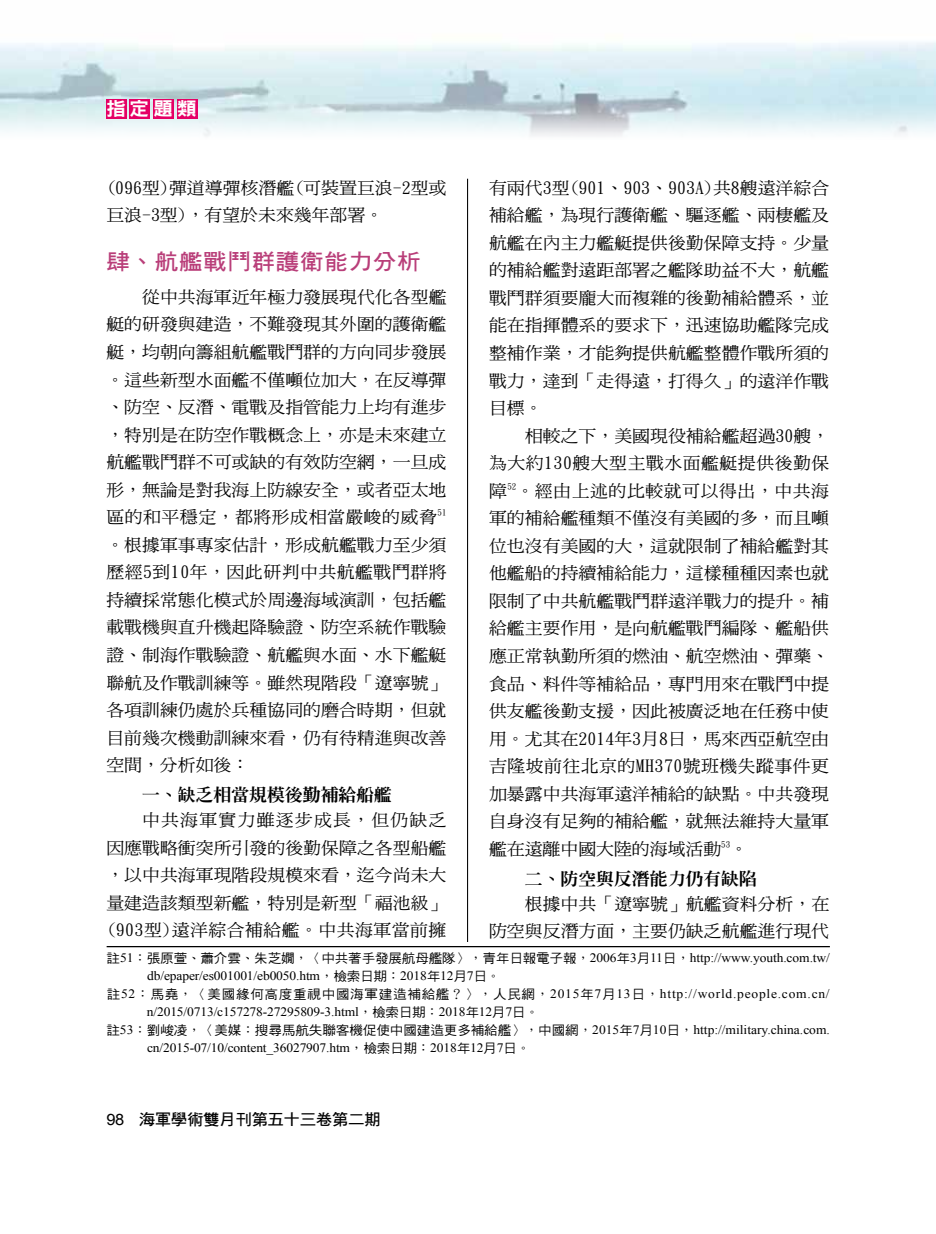
<style>
.page{position:relative;width:936px;height:1234px;background:#fff}
.page>*{position:absolute;margin:0;border:0;box-sizing:border-box;transform-origin:0 0}
.t1{font:22.2px "DF Hei Bd HK BF";letter-spacing:.035em;color:#b93e79;scale:1.05 1}
.t2{font:18.6px "DFN Hei XB HK BF";color:#fff;scale:1.05 1}
.t3{font:16.95px/27.5px "DF Ming Md HK BF";color:#000;text-align:justify;scale:1.05 1}
.t4{font:800 16.95px "Inn Ming";color:#000;scale:1.05 1}
.t5{font:15.6px "DF Hei Bd HK BF";letter-spacing:-.025em;color:#000;scale:1.05 1}
.t6{font:12.9px "Times New Roman";letter-spacing:-.01em;color:#000;scale:1.05 1}
.t7{font:12.9px "Times New Roman";letter-spacing:.055em;color:#000;scale:1.05 1}
.s1{font-family:"DF Hei Md HK BF"}
.s2{font-family:"DF Kai Shu SB Estd BF"}
.s3{font-family:"Arial"}
</style>
<div class="page">
<img style="left:0;top:41px;width:935px;height:95px">
<hr style="left:467px;top:179px;width:1px;height:871px;background:#000">
<div style="left:106px;top:99px;width:20px;height:19px;background:#e50065"></div>
<div style="left:130px;top:99px;width:20px;height:19px;background:#e50065"></div>
<div style="left:153px;top:99px;width:21px;height:19px;background:#e50065"></div>
<div style="left:177px;top:99px;width:20px;height:19px;background:#e50065"></div>
<div style="left:107px;top:942px;width:722px;height:114px;background:#fff"></div>
<hr style="left:107px;top:945px;width:722px;height:2px;background:#000">
<p class="t2" style="left:106px;top:99px;width:88px">指定題類</p>
<p class="t3" style="left:489px;top:174px;width:325px">有兩代3型(901、903、903A)共8艘遠洋綜合補給艦，為現行護衛艦、驅逐艦、兩棲艦及航艦在內主力艦艇提供後勤保障支持。少量的補給艦對遠距部署之艦隊助益不大，航艦戰鬥群須要龐大而複雜的後勤補給體系，並能在指揮體系的要求下，迅速協助艦隊完成整補作業，才能夠提供航艦整體作戰所須的戰力，達到「走得遠，打得久」的遠洋作戰目標。</p>
<p class="t3" style="left:489px;top:421px;width:325px;text-indent:36px">相較之下，美國現役補給艦超過30艘，為大約130艘大型主戰水面艦艇提供後勤保障<sup>52</sup>。經由上述的比較就可以得出，中共海軍的補給艦種類不僅沒有美國的多，而且噸位也沒有美國的大，這就限制了補給艦對其他艦船的持續補給能力，這樣種種因素也就限制了中共航艦戰鬥群遠洋戰力的提升。補給艦主要作用，是向航艦戰鬥編隊、艦船供應正常執勤所須的燃油、航空燃油、彈藥、食品、料件等補給品，專門用來在戰鬥中提供友艦後勤支援，因此被廣泛地在任務中使用。尤其在2014年3月8日，馬來西亞航空由吉隆坡前往北京的MH370號班機失蹤事件更加暴露中共海軍遠洋補給的缺點。中共發現自身沒有足夠的補給艦，就無法維持大量軍艦在遠離中國大陸的海域活動<sup>53</sup>。</p>
<p class="t4" style="left:524px;top:869px;width:222px">二、防空與反潛能力仍有缺陷</p>
<p class="t3" style="left:489px;top:889px;width:325px;text-align:right">根據中共「遼寧號」航艦資料分析，在<br>防空與反潛方面，主要仍缺乏航艦進行現代</p>
<p class="t6" style="left:107px;top:948px;width:690px"><span class="s1">註</span>51<span class="s2">：</span><span class="s1">張原萱</span><span class="s2">、</span><span class="s1">蕭介雲</span><span class="s2">、</span><span class="s1">朱芝嫺</span><span class="s2">，〈</span><span class="s1">中共著手發展航母艦隊</span><span class="s2">〉，</span><span class="s1">青年日報電子報</span><span class="s2">，</span>2006<span class="s1">年</span>3<span class="s1">月</span>11<span class="s1">日</span><span class="s2">，</span>http://www.youth.com.tw/</p>
<p class="t6" style="left:147px;top:966px;width:337px">db/epaper/es001001/eb0050.htm<span class="s2">，</span><span class="s1">檢索日期</span><span class="s2">：</span>2018<span class="s1">年</span>12<span class="s1">月</span>7<span class="s1">日</span><span class="s2">。</span></p>
<p class="t7" style="left:107px;top:984px;width:690px"><span class="s1">註</span>52<span class="s2">：</span><span class="s1">馬堯</span><span class="s2">，〈</span><span class="s1">美國緣何高度重視中國海軍建造補給艦</span><span class="s2">？〉，</span><span class="s1">人民網</span><span class="s2">，</span>2015<span class="s1">年</span>7<span class="s1">月</span>13<span class="s1">日</span><span class="s2">，</span>http://world.people.com.cn/</p>
<p class="t6" style="left:147px;top:1002px;width:375px">n/2015/0713/c157278-27295809-3.html<span class="s2">，</span><span class="s1">檢索日期</span><span class="s2">：</span>2018<span class="s1">年</span>12<span class="s1">月</span>7<span class="s1">日</span><span class="s2">。</span></p>
<p class="t6" style="left:106px;top:1020px;width:690px"><span class="s1">註</span>53<span class="s2">：</span><span class="s1">劉峻凌</span><span class="s2">，〈</span><span class="s1">美媒</span><span class="s2">：</span><span class="s1">搜尋馬航失聯客機促使中國建造更多補給艦</span><span class="s2">〉，</span><span class="s1">中國網</span><span class="s2">，</span>2015<span class="s1">年</span>7<span class="s1">月</span>10<span class="s1">日</span><span class="s2">，</span>http://military.china.com.</p>
<p class="t6" style="left:147px;top:1038px;width:366px">cn/2015-07/10/content_36027907.htm<span class="s2">，</span><span class="s1">檢索日期</span><span class="s2">：</span>2018<span class="s1">年</span>12<span class="s1">月</span>7<span class="s1">日</span><span class="s2">。</span></p>
<p class="t3" style="left:106px;top:174px;width:325px">(096型)彈道導彈核潛艦(可裝置巨浪-2型或巨浪-3型)，有望於未來幾年部署。</p>
<h1 class="t1" style="left:106px;top:250px;width:301px">肆、航艦戰鬥群護衛能力分析</h1>
<p class="t3" style="left:106px;top:283px;width:325px;text-indent:36px">從中共海軍近年極力發展現代化各型艦艇的研發與建造，不難發現其外圍的護衛艦艇，均朝向籌組航艦戰鬥群的方向同步發展。這些新型水面艦不僅噸位加大，在反導彈、防空、反潛、電戰及指管能力上均有進步，特別是在防空作戰概念上，亦是未來建立航艦戰鬥群不可或缺的有效防空網，一旦成形，無論是對我海上防線安全，或者亞太地區的和平穩定，都將形成相當嚴峻的威脅<sup>51</sup>。根據軍事專家估計，形成航艦戰力至少須歷經5到10年，因此研判中共航艦戰鬥群將持續採常態化模式於周邊海域演訓，包括艦載戰機與直升機起降驗證、防空系統作戰驗證、制海作戰驗證、航艦與水面、水下艦艇聯航及作戰訓練等。雖然現階段「遼寧號」各項訓練仍處於兵種協同的磨合時期，但就目前幾次機動訓練來看，仍有待精進與改善空間，分析如後：</p>
<p class="t4" style="left:142px;top:786px;width:239px">一、缺乏相當規模後勤補給船艦</p>
<p class="t3" style="left:106px;top:806px;width:325px;text-indent:36px">中共海軍實力雖逐步成長，但仍缺乏因應戰略衝突所引發的後勤保障之各型船艦，以中共海軍現階段規模來看，迄今尚未大量建造該類型新艦，特別是新型「福池級」(903型)遠洋綜合補給艦。中共海軍當前擁</p>
<p class="t5" style="left:106px;top:1111px;width:263px"><span class="s3">98</span> 海軍學術雙月刊第五十三卷第二期</p>
</div>
